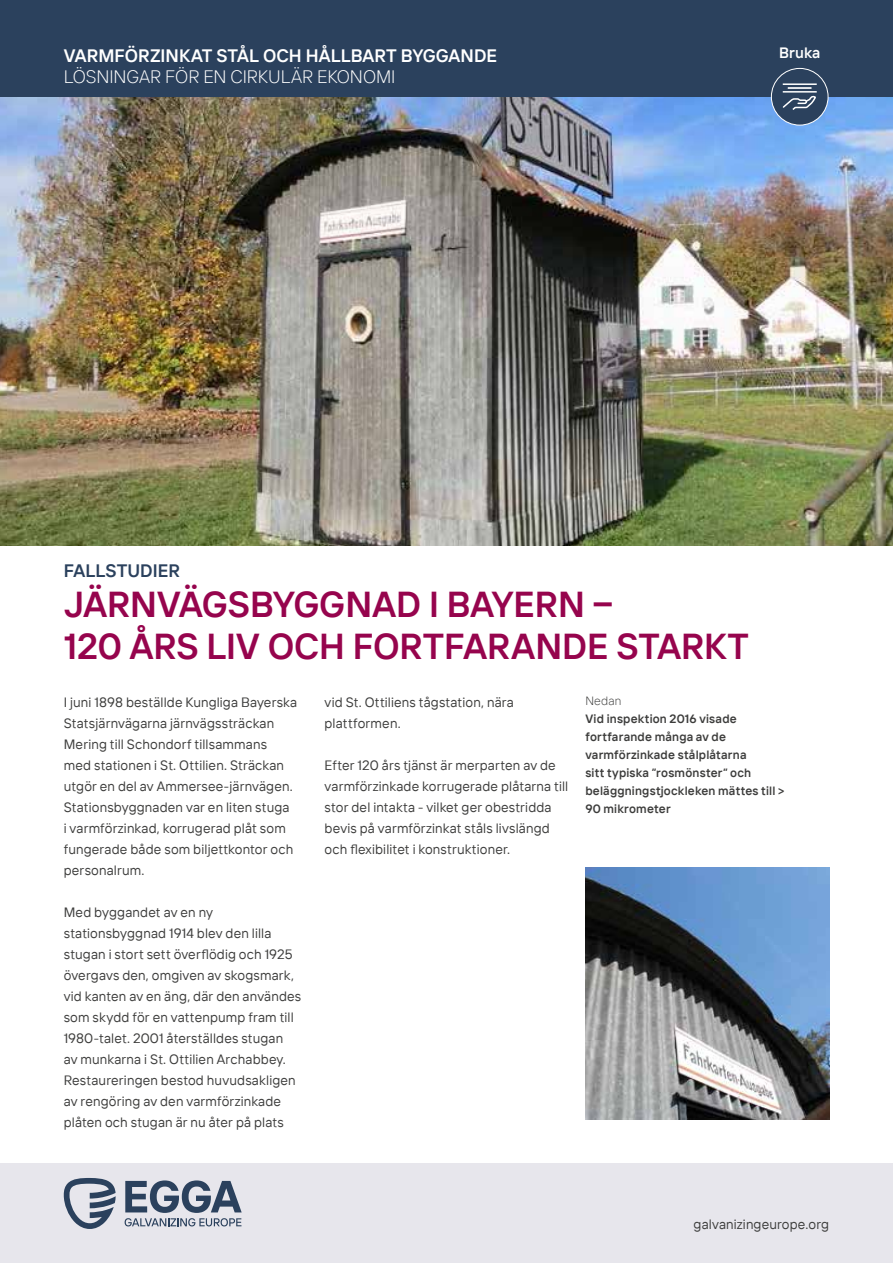
<style>
.page{position:relative;width:893px;height:1263px;background:#fff}
.page>*{position:absolute;margin:0;border:0;box-sizing:border-box;transform-origin:0 0}
.t1{font:600 36px/42px "TT Interphases";letter-spacing:-.005em;color:#96044d}
.t2{font:600 18px "TT Interphases";color:#fff}
.t3{font:300 18px "TT Interphases";letter-spacing:-.005em;color:#fff}
.t4{font:600 18px "TT Interphases";color:#2b415d}
.t5{font:600 15px "TT Interphases";letter-spacing:.01em;color:#fff}
.t6{font:13.5px/21px "TT Interphases";letter-spacing:.01em;color:#3c3c3b}
.t7{font:600 12px/18px "TT Interphases";letter-spacing:.015em;color:#3c3c3b}
.t8{font:300 12px "TT Interphases";letter-spacing:.02em;color:#3c3c3b}
</style>
<div class="page">
<div style="left:0;top:0;width:893px;height:115px;background:#2b415d"></div>
<div style="left:0;top:1163px;width:893px;height:100px;background:#e7e6ec"></div>
<svg style="left:64px;top:1178px;width:52px;height:51px"></svg>
<svg style="left:125px;top:1180px;width:117px;height:46px"></svg>
<img style="left:0;top:98px;width:893px;height:448px">
<div style="left:771px;top:68px;width:57px;height:57px;background:#2b415d;border-radius:50%"></div>
<div style="left:771px;top:68px;width:57px;height:57px;border:1px solid #fff;border-radius:50%"></div>
<svg style="left:782px;top:95px;width:34px;height:15px"></svg>
<svg style="left:787px;top:87px;width:25px;height:2px"></svg>
<hr style="left:783px;top:83px;width:34px;height:2px;background:#fff">
<hr style="left:783px;top:91px;width:34px;height:2px;background:#fff">
<img style="left:585px;top:867px;width:244px;height:252px">
<h2 class="t2" style="left:64px;top:44px;width:435px">VARMFÖRZINKAT STÅL OCH HÅLLBART BYGGANDE</h2>
<h2 class="t3" style="left:64px;top:65px;width:333px">LÖSNINGAR FÖR EN CIRKULÄR EKONOMI</h2>
<p class="t5" style="left:779px;top:43px;width:43px">Bruka</p>
<h2 class="t4" style="left:64px;top:558px;width:118px">FALLSTUDIER</h2>
<h1 class="t1" style="left:64px;top:583px;width:687px">JÄRNVÄGSBYGGNAD I BAYERN –<br>120 ÅRS LIV OCH FORTFARANDE STARKT</h1>
<p class="t6" style="left:64px;top:691px;width:235px">I juni 1898 beställde Kungliga Bayerska Statsjärnvägarna järnvägssträckan Mering till Schondorf tillsammans med stationen i St. Ottilien. Sträckan utgör en del av Ammersee-järnvägen.<br>Stationsbyggnaden var en liten stuga<br>i varmförzinkad, korrugerad plåt som fungerade både som biljettkontor och personalrum.</p>
<p class="t6" style="left:64px;top:901px;width:239px">Med byggandet av en ny stationsbyggnad 1914 blev den lilla stugan i stort sett överflödig och 1925 övergavs den, omgiven av skogsmark, vid kanten av en äng, där den användes som skydd för en vattenpump fram till 1980-talet. 2001 återställdes stugan<br>av munkarna i St. Ottilien Archabbey.<br>Restaureringen bestod huvudsakligen av rengöring av den varmförzinkade plåten och stugan är nu åter på plats</p>
<p class="t6" style="left:325px;top:691px;width:191px">vid St. Ottiliens tågstation, nära plattformen.</p>
<p class="t6" style="left:325px;top:754px;width:245px">Efter 120 års tjänst är merparten av de varmförzinkade korrugerade plåtarna till stor del intakta - vilket ger obestridda bevis på varmförzinkat ståls livslängd och flexibilitet i konstruktioner.</p>
<p class="t8" style="left:585px;top:694px;width:38px">Nedan</p>
<p class="t7" style="left:585px;top:710px;width:200px">Vid inspektion 2016 visade fortfarande många av de varmförzinkade stålplåtarna<br>sitt typiska ”rosmönster” och beläggningstjockleken mättes till &gt;<br>90 mikrometer</p>
<p class="t6" style="left:694px;top:1213px;width:137px">galvanizingeurope.org</p>
</div>
